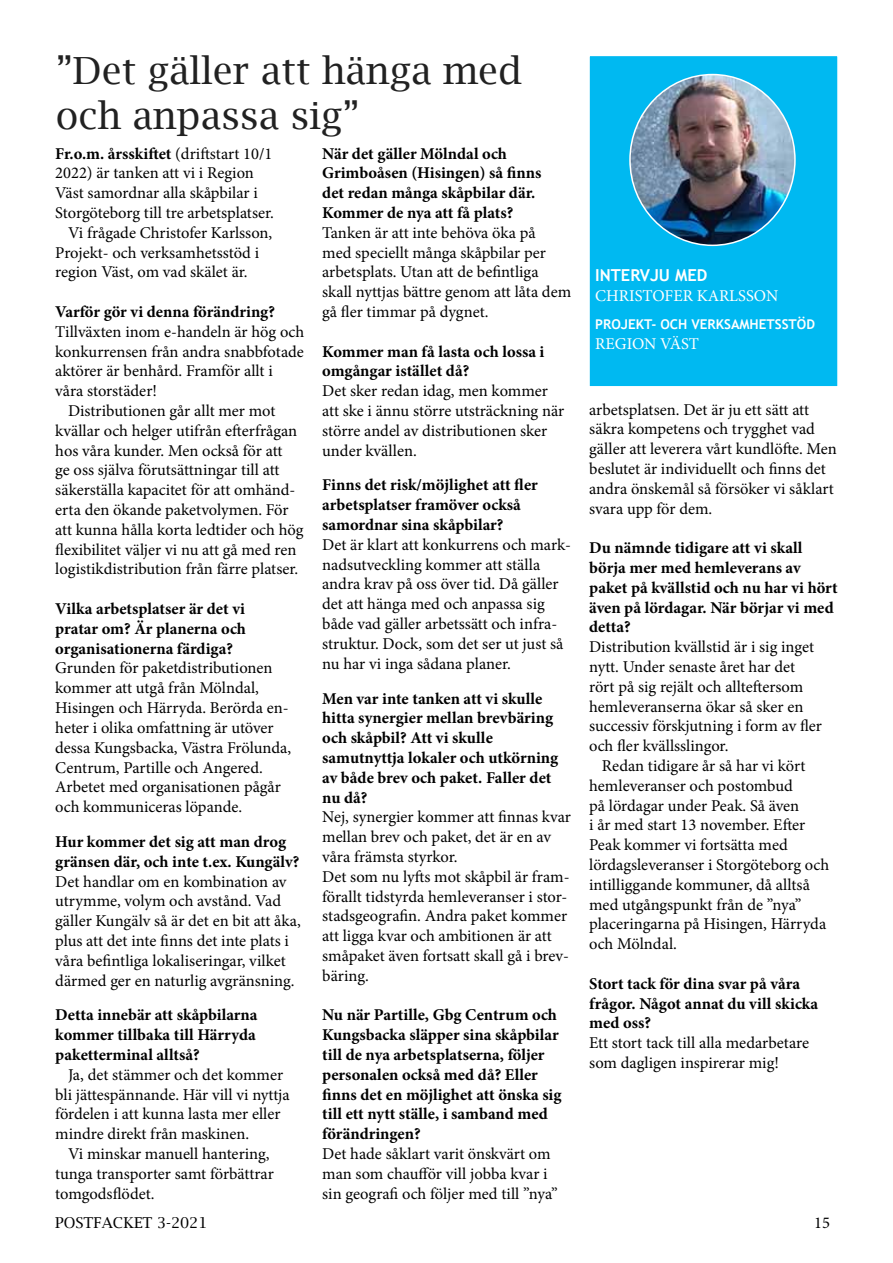
<style>
.page{position:relative;width:893px;height:1263px;background:#fff}
.page>*{position:absolute;margin:0;border:0;box-sizing:border-box;transform-origin:0 0}
.t1{font:37.5px/45px "Lucida Bright";color:#212121}
.t2{font:16.5px/19.8px "Minion Pro";color:#000}
.t3{font:700 16.5px/19.8px "Minion Pro";color:#000}
.t4{font:16.5px "Minion Pro";color:#fff}
.t5{font:700 16.5px "Trebuchet MS";color:#fff}
.t6{font:15px "Lucida Bright";color:#000}
.t7{font:700 13.5px "Trebuchet MS";color:#fff}
.s1{font-weight:400}
</style>
<div class="page">
<div style="left:588px;top:55px;width:251px;height:333px;background:#00b9f1;border:2px solid #fff"></div>
<img style="left:630px;top:75px;width:165px;height:170px">
<h1 class="t1" style="left:56px;top:48px;width:468px">”Det gäller att hänga med och anpassa sig”</h1>
<p class="t3" style="left:55px;top:143px;width:219px">Fr.o.m. årsskiftet <span class="s1">(driftstart 10/1</span></p>
<p class="t2" style="left:55px;top:163px;width:200px">2022) är tanken att vi i Region</p>
<p class="t2" style="left:55px;top:183px;width:204px">Väst samordnar alla skåpbilar i</p>
<p class="t2" style="left:55px;top:203px;width:220px">Storgöteborg till tre arbetsplatser.</p>
<p class="t2" style="left:68px;top:223px;width:206px">Vi frågade Christofer Karlsson,</p>
<p class="t2" style="left:55px;top:243px;width:205px">Projekt- och verksamhetsstöd i</p>
<p class="t2" style="left:55px;top:262px;width:194px">region Väst, om vad skälet är.</p>
<p class="t3" style="left:55px;top:302px;width:221px">Varför gör vi denna förändring?</p>
<p class="t2" style="left:55px;top:322px;width:250px">Tillväxten inom e-handeln är hög och</p>
<p class="t2" style="left:55px;top:342px;width:250px">konkurrensen från andra snabbfotade</p>
<p class="t2" style="left:55px;top:361px;width:219px">aktörer är benhård. Framför allt i</p>
<p class="t2" style="left:55px;top:381px;width:103px">våra storstäder!</p>
<p class="t2" style="left:68px;top:401px;width:209px">Distributionen går allt mer mot</p>
<p class="t2" style="left:55px;top:421px;width:243px">kvällar och helger utifrån efterfrågan</p>
<p class="t2" style="left:55px;top:441px;width:229px">hos våra kunder. Men också för att</p>
<p class="t2" style="left:55px;top:460px;width:226px">ge oss själva förutsättningar till att</p>
<p class="t2" style="left:55px;top:480px;width:242px">säkerställa kapacitet för att omhänd-</p>
<p class="t2" style="left:55px;top:500px;width:235px">erta den ökande paketvolymen. För</p>
<p class="t2" style="left:55px;top:520px;width:250px">att kunna hålla korta ledtider och hög</p>
<p class="t2" style="left:55px;top:540px;width:243px">flexibilitet väljer vi nu att gå med ren</p>
<p class="t2" style="left:55px;top:559px;width:245px">logistikdistribution från färre platser.</p>
<p class="t3" style="left:55px;top:599px;width:192px;text-align:justify">Vilka arbetsplatser är det vi pratar om? Är planerna och organisationerna färdiga?</p>
<p class="t2" style="left:55px;top:658px;width:237px">Grunden för paketdistributionen kommer att utgå från Mölndal,<br>Hisingen och Härryda. Berörda en&shy;heter i olika omfattning är utöver dessa Kungsbacka, Västra Frölunda,<br>Centrum, Partille och Angered.<br>Arbetet med organisationen pågår och kommuniceras löpande.</p>
<p class="t3" style="left:55px;top:831px;width:246px">Hur kommer det sig att man drog gränsen där, och inte t.ex. Kungälv?</p>
<p class="t2" style="left:55px;top:871px;width:247px">Det handlar om en kombination av utrymme, volym och avstånd. Vad gäller Kungälv så är det en bit att åka, plus att det inte finns det inte plats i våra befintliga lokaliseringar, vilket därmed ger en naturlig avgränsning.</p>
<p class="t3" style="left:55px;top:1005px;width:204px;text-align:justify">Detta innebär att skåpbilarna kommer tillbaka till Härryda paketterminal alltså?</p>
<p class="t2" style="left:55px;top:1065px;width:236px;text-indent:13px">Ja, det stämmer och det kommer bli jättespännande. Här vill vi nyttja fördelen i att kunna lasta mer eller mindre direkt från maskinen.</p>
<p class="t2" style="left:55px;top:1144px;width:220px;text-indent:13px">Vi minskar manuell hantering, tunga transporter samt förbättrar tomgodsflödet.</p>
<p class="t3" style="left:322px;top:143px;width:221px">När det gäller Mölndal och<br>Grimboåsen (Hisingen) så finns det redan många skåpbilar där.<br>Kommer de nya att få plats?</p>
<p class="t2" style="left:322px;top:223px;width:250px">Tanken är att inte behöva öka på<br>med speciellt många skåpbilar per arbetsplats. Utan att de befintliga skall nyttjas bättre genom att låta dem gå fler timmar på dygnet.</p>
<p class="t3" style="left:322px;top:341px;width:224px">Kommer man få lasta och lossa i omgångar istället då?</p>
<p class="t2" style="left:322px;top:381px;width:244px">Det sker redan idag, men kommer att ske i ännu större utsträckning när större andel av distributionen sker under kvällen.</p>
<p class="t3" style="left:322px;top:475px;width:217px">Finns det risk/möjlighet att fler arbetsplatser framöver också samordnar sina skåpbilar?</p>
<p class="t2" style="left:322px;top:535px;width:250px">Det är klart att konkurrens och mark&shy;nadsutveckling kommer att ställa andra krav på oss över tid. Då gäller det att hänga med och anpassa sig både vad gäller arbetssätt och infra&shy;struktur. Dock, som det ser ut just så nu har vi inga sådana planer.</p>
<p class="t3" style="left:322px;top:688px;width:237px">Men var inte tanken att vi skulle hitta synergier mellan brevbäring och skåpbil? Att vi skulle samutnyttja lokaler och utkörning av både brev och paket. Faller det nu då?</p>
<p class="t2" style="left:322px;top:807px;width:250px">Nej, synergier kommer att finnas kvar mellan brev och paket, det är en av våra främsta styrkor.<br>Det som nu lyfts mot skåpbil är fram&shy;förallt tidstyrda hemleveranser i stor&shy;stadsgeografin. Andra paket kommer att ligga kvar och ambitionen är att småpaket även fortsatt skall gå i brev&shy;bäring.</p>
<p class="t3" style="left:322px;top:1005px;width:241px">Nu när Partille, Gbg Centrum och<br>Kungsbacka släpper sina skåpbilar till de nya arbetsplatserna, följer personalen också med då? Eller finns det en möjlighet att önska sig till ett nytt ställe, i samband med förändringen?</p>
<p class="t2" style="left:322px;top:1144px;width:237px">Det hade såklart varit önskvärt om man som chaufför vill jobba kvar i sin geografi och följer med till ”nya”</p>
<p class="t5" style="left:595px;top:265px;width:114px">INTERVJU MED</p>
<p class="t4" style="left:595px;top:285px;width:184px">CHRISTOFER KARLSSON</p>
<p class="t7" style="left:595px;top:316px;width:221px">PROJEKT- OCH VERKSAMHETSSTÖD</p>
<p class="t4" style="left:595px;top:333px;width:105px">REGION VÄST</p>
<p class="t2" style="left:589px;top:399px;width:249px">arbetsplatsen. Det är ju ett sätt att säkra kompetens och trygghet vad gäller att leverera vårt kundlöfte. Men beslutet är individuellt och finns det andra önskemål så försöker vi såklart svara upp för dem.</p>
<p class="t3" style="left:589px;top:538px;width:250px">Du nämnde tidigare att vi skall börja mer med hemleverans av paket på kvällstid och nu har vi hört även på lördagar. När börjar vi med detta?</p>
<p class="t2" style="left:589px;top:637px;width:234px">Distribution kvällstid är i sig inget nytt. Under senaste året har det rört på sig rejält och allteftersom hemleveranserna ökar så sker en successiv förskjutning i form av fler och fler kvällsslingor.</p>
<p class="t2" style="left:589px;top:756px;width:242px;text-indent:13px">Redan tidigare år så har vi kört hemleveranser och postombud<br>på lördagar under Peak. Så även<br>i år med start 13 november. Efter<br>Peak kommer vi fortsätta med lördagsleveranser i Storgöteborg och intilliggande kommuner, då alltså med utgångspunkt från de ”nya” placeringarna på Hisingen, Härryda och Mölndal.</p>
<p class="t3" style="left:589px;top:973px;width:231px">Stort tack för dina svar på våra frågor. Något annat du vill skicka med oss?</p>
<p class="t2" style="left:589px;top:1033px;width:221px">Ett stort tack till alla medarbetare som dagligen inspirerar mig!</p>
<p class="t6" style="left:55px;top:1214px;width:154px">POSTFACKET 3-2021</p>
<p class="t2" style="left:814px;top:1213px;width:17px">15</p>
</div>
